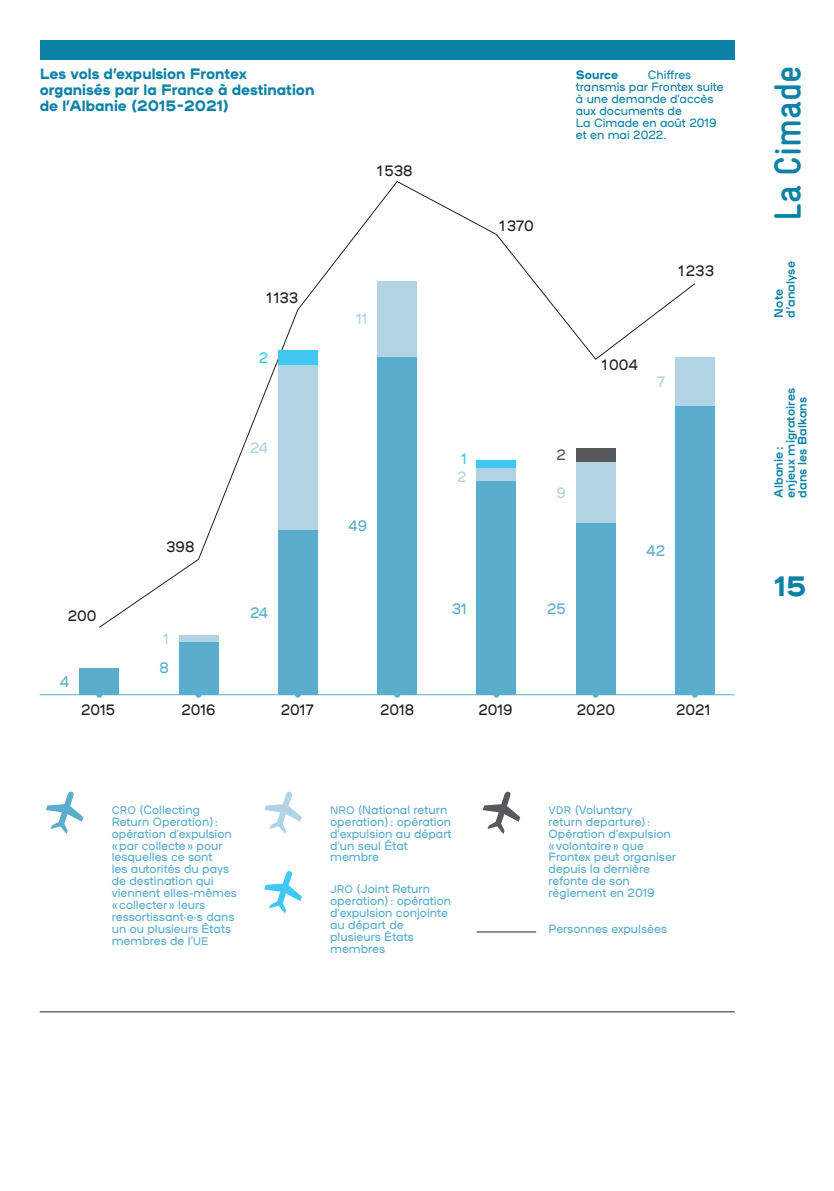
<style>
.page{position:relative;width:834px;height:1191px;background:#fff}
.page>*{position:absolute;margin:0;border:0;box-sizing:border-box;transform-origin:0 0}
.t1{font:700 condensed 38px "Gravur LL";color:#0d82a6}
.t2{font:28px "Plaax 6 Ney 56 Heavy";color:#0d82a6}
.t3{font:15px/16px "Plaax 6 Ney 56 Heavy";color:#0d82a6}
.t4{font:15px "Plaax 6 Ney 36 Regular";color:#231f20}
.t5{font:15px "Plaax 6 Ney 36 Regular";color:#5aadcd}
.t6{font:15px "Plaax 6 Ney 36 Regular";color:#b1d3e4}
.t7{font:15px "Plaax 6 Ney 36 Regular";color:#40c7f4}
.t8{font:15px "Plaax 6 Ney 36 Regular";color:#57585a}
.t9{font:12px/12px "Plaax 6 Ney 36 Regular";color:#5aadcd}
.t10{font:12px/12px "Plaax 6 Ney 36 Regular";color:#0d82a6}
.t11{font:12px/12px "Plaax 6 Ney 46 Bold";letter-spacing:.01em;color:#0d82a6}
.t12{font:12px "Plaax 6 Ney 56 Heavy";color:#0d82a6}
.s1{font-size:11px}
</style>
<div class="page">
<svg style="left:99px;top:181px;width:596px;height:447px"></svg>
<div style="left:79px;top:668px;width:40px;height:26px;background:#5aadcd"></div>
<div style="left:179px;top:641px;width:39px;height:53px;background:#5aadcd"></div>
<div style="left:179px;top:635px;width:39px;height:7px;background:#b1d3e4"></div>
<div style="left:278px;top:364px;width:39px;height:166px;background:#b1d3e4"></div>
<div style="left:377px;top:281px;width:40px;height:76px;background:#b1d3e4"></div>
<div style="left:476px;top:467px;width:40px;height:14px;background:#b1d3e4"></div>
<div style="left:575px;top:461px;width:40px;height:62px;background:#b1d3e4"></div>
<div style="left:575px;top:448px;width:40px;height:13px;background:#57585a"></div>
<div style="left:476px;top:460px;width:40px;height:7px;background:#40c7f4"></div>
<div style="left:278px;top:350px;width:39px;height:14px;background:#40c7f4"></div>
<div style="left:675px;top:357px;width:39px;height:49px;background:#b1d3e4"></div>
<div style="left:278px;top:530px;width:39px;height:164px;background:#5aadcd"></div>
<div style="left:377px;top:357px;width:40px;height:337px;background:#5aadcd"></div>
<div style="left:476px;top:481px;width:40px;height:213px;background:#5aadcd"></div>
<div style="left:575px;top:523px;width:40px;height:171px;background:#5aadcd"></div>
<div style="left:675px;top:406px;width:39px;height:288px;background:#5aadcd"></div>
<svg style="left:96px;top:695px;width:6px;height:2px"></svg>
<svg style="left:295px;top:695px;width:6px;height:2px"></svg>
<svg style="left:394px;top:695px;width:6px;height:2px"></svg>
<hr style="left:40px;top:694px;width:694px;height:1px;background:#5aadcd">
<div style="left:40px;top:40px;width:694px;height:20px;background:#0d82a6"></div>
<hr style="left:40px;top:1011px;width:694px;height:1px;background:#231f20">
<hr style="left:476px;top:931px;width:60px;height:1px;background:#231f20">
<p class="t3" style="left:40px;top:65px;width:276px">Les vols d’expulsion Frontex organisés par la France à destination de l’Albanie (2015-2021)</p>
<p class="t4" style="left:377px;top:161px;width:37px">1 538</p>
<p class="t4" style="left:68px;top:605px;width:30px">200</p>
<p class="t5" style="left:60px;top:671px;width:11px">4</p>
<p class="t4" style="left:166px;top:537px;width:30px">398</p>
<p class="t6" style="left:163px;top:628px;width:7px">1</p>
<p class="t5" style="left:159px;top:658px;width:11px">8</p>
<p class="t4" style="left:266px;top:288px;width:33px">1 133</p>
<p class="t7" style="left:259px;top:347px;width:11px">2</p>
<p class="t6" style="left:250px;top:437px;width:19px">24</p>
<p class="t5" style="left:250px;top:602px;width:19px">24</p>
<p class="t6" style="left:356px;top:309px;width:13px">11</p>
<p class="t5" style="left:348px;top:516px;width:21px">49</p>
<p class="t4" style="left:499px;top:215px;width:36px">1 370</p>
<p class="t12" style="left:575px;top:66px;width:44px">Source</p>
<p class="t10" style="left:575px;top:69px;width:149px;text-indent:72px">Chiffres transmis par Frontex suite à une demande d’accès aux documents de<br>La Cimade en août 2019 et en mai 2022.</p>
<p class="t4" style="left:678px;top:261px;width:37px">1 233</p>
<p class="t7" style="left:461px;top:449px;width:7px">1</p>
<p class="t8" style="left:556px;top:444px;width:11px">2</p>
<p class="t6" style="left:457px;top:466px;width:11px">2</p>
<p class="t6" style="left:556px;top:482px;width:11px">9</p>
<p class="t5" style="left:451px;top:599px;width:16px">31</p>
<p class="t5" style="left:547px;top:599px;width:20px">25</p>
<p class="t4" style="left:601px;top:354px;width:38px">1 004</p>
<p class="t6" style="left:657px;top:372px;width:9px">7</p>
<p class="t5" style="left:646px;top:540px;width:20px">42</p>
<p class="t4" style="left:81px;top:699px;width:35px">2015</p>
<p class="t4" style="left:181px;top:699px;width:35px">2016</p>
<p class="t4" style="left:281px;top:699px;width:34px">2017</p>
<p class="t4" style="left:380px;top:699px;width:35px">2018</p>
<p class="t4" style="left:478px;top:699px;width:35px">2019</p>
<p class="t4" style="left:577px;top:699px;width:40px">2020</p>
<p class="t4" style="left:676px;top:699px;width:35px">2021</p>
<p class="t9" style="left:112px;top:803px;width:127px"><span class="s1">CRO</span> (Collecting<br>Return Operation) : opération d’expulsion « par collecte » pour lesquelles ce sont<br>les autorités du pays de destination qui viennent elles-mêmes « collecter » leurs ressortissant∙e∙s dans un ou plusieurs États membres de l’<span class="s1">UE</span></p>
<p class="t9" style="left:330px;top:803px;width:123px"><span class="s1">NRO</span> (National return operation) : opération d’expulsion au départ d’un seul État membre</p>
<p class="t9" style="left:330px;top:882px;width:122px"><span class="s1">JRO</span> (Joint Return operation) : opération d’expulsion conjointe au départ de plusieurs États membres</p>
<p class="t9" style="left:548px;top:803px;width:129px"><span class="s1">VDR</span> (Voluntary<br>return departure) :<br>Opération d’expulsion « volontaire » que<br>Frontex peut organiser depuis la dernière refonte de son règlement en 2019</p>
<p class="t9" style="left:548px;top:922px;width:120px">Personnes expulsées</p>
<h1 class="t1" style="left:762px;top:220px;width:157px;rotate:-90deg">La Cimade</h1>
<p class="t11" style="left:771px;top:317px;width:58px;rotate:-90deg">Note d’analyse</p>
<p class="t11" style="left:771px;top:497px;width:111px;rotate:-90deg">Albanie :<br>enjeux migratoires dans les Balkans</p>
<h2 class="t2" style="left:774px;top:563px;width:34px">15</h2>
</div>
